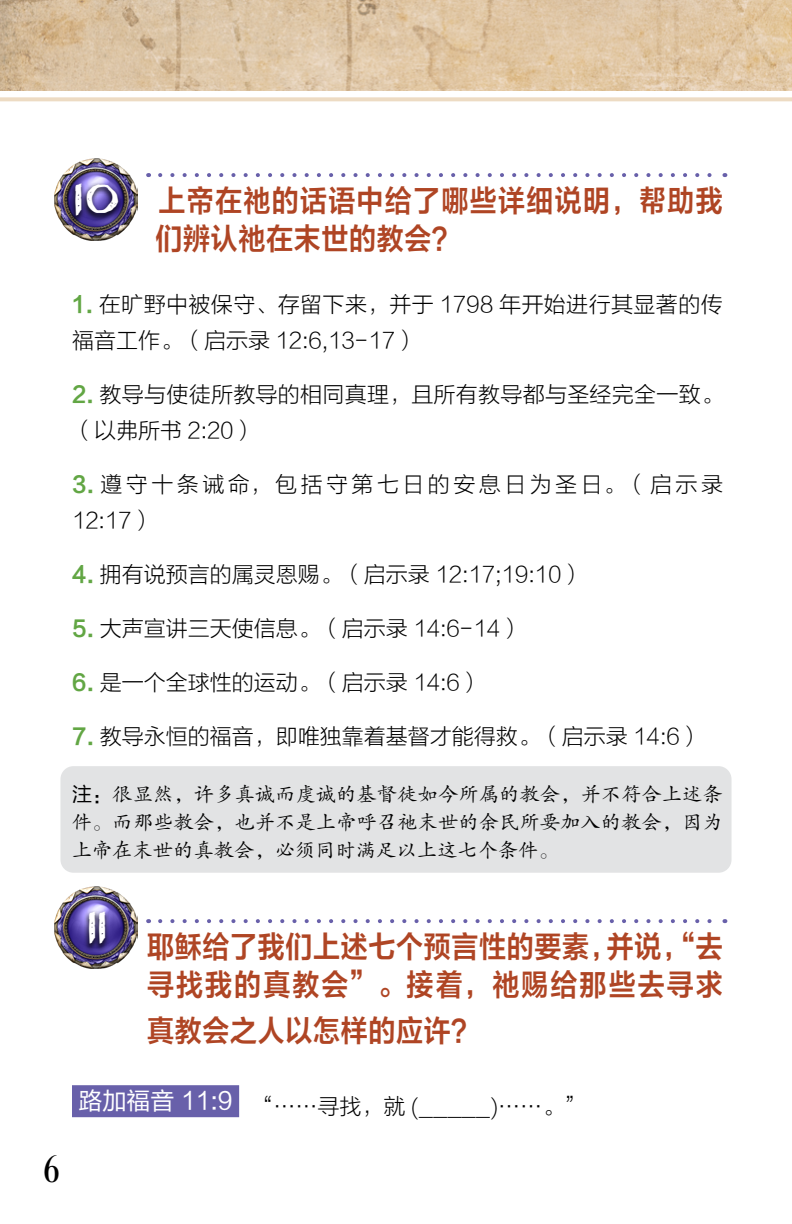
<style>
.page{position:relative;width:792px;height:1224px;background:#fff}
.page>*{position:absolute;margin:0;border:0;box-sizing:border-box;transform-origin:0 0}
.t1{font:40px "Desire Pro";color:#000}
.t2{font:30px/38px "FZLTZCHK GBK1 0";letter-spacing:.025em;color:#af4524;text-align:right;scale:.9 1}
.t3{font:30px/38px "FZLTZCHK GBK1 0";letter-spacing:.05em;color:#af4524;scale:.9 1}
.t4{font:22px/36px "FZLTKHK GBK1 0";color:#000}
.t5{font:22px/36px "FZLTKHK GBK1 0";letter-spacing:.02em;color:#000}
.t6{font:22px/36px "FZLTKHK GBK1 0";letter-spacing:.155em;color:#000}
.t7{font:20px/28px "FZKTK GBK1 0";letter-spacing:.015em;color:#000;text-align:justify}
.s1{font-family:"Carta Marina";font-weight:700;font-size:50px;color:#fff}
.s2{font-family:"FZLTCHK GBK1 0";color:#62a644}
.s3{font-family:"FZLTHK GBK1 0"}
</style>
<div class="page">
<img style="left:0;top:0;width:792px;height:91px">
<svg style="left:0;top:97px;width:792px;height:4px;background:#eedec8"></svg>
<div style="left:72px;top:1085px;width:167px;height:32px;background:#6860aa"></div>
<img style="left:54px;top:159px;width:83px;height:82px">
<div style="left:69px;top:181px;width:54px;height:42px;background:#000;opacity:.75"></div>
<img style="left:54px;top:887px;width:83px;height:82px">
<div style="left:83px;top:909px;width:28px;height:42px;background:#000;opacity:.75"></div>
<svg style="left:160px;top:173px;width:552px;height:4px"></svg>
<svg style="left:160px;top:919px;width:552px;height:4px"></svg>
<div style="left:60px;top:766px;width:672px;height:107px;background:#e2e3e4;border-radius:13px"></div>
<h2 class="t3" style="left:155px;top:182px;width:632px;text-indent:-82px"><span class="s1">10</span> 上帝在祂的话语中给了哪些详细说明，帮助我们辨认祂在末世的教会？</h2>
<p class="t5" style="left:72px;top:287px;width:652px"><span class="s2">1.</span> 在旷野中被保守、存留下来，并于 1798 年开始进行其显著的传福音工作。（启示录 12:6,13-17）</p>
<p class="t4" style="left:72px;top:377px;width:652px"><span class="s2">2.</span> 教导与使徒所教导的相同真理，且所有教导都与圣经完全一致。（以弗所书 2:20）</p>
<p class="t6" style="left:72px;top:467px;width:653px"><span class="s2">3.</span> 遵守十条诫命，包括守第七日的安息日为圣日。（启示录<br>12:17）</p>
<p class="t4" style="left:72px;top:557px;width:513px"><span class="s2">4.</span> 拥有说预言的属灵恩赐。（启示录 12:17;19:10）</p>
<p class="t4" style="left:72px;top:611px;width:452px"><span class="s2">5.</span> 大声宣讲三天使信息。（启示录 14:6-14）</p>
<p class="t4" style="left:72px;top:665px;width:411px"><span class="s2">6.</span> 是一个全球性的运动。（启示录 14:6）</p>
<p class="t4" style="left:72px;top:719px;width:631px"><span class="s2">7.</span> 教导永恒的福音，即唯独靠着基督才能得救。（启示录 14:6）</p>
<p class="t7" style="left:72px;top:781px;width:652px"><span class="s3">注：</span>很显然，许多真诚而虔诚的基督徒如今所属的教会，并不符合上述条件。而那些教会，也并不是上帝呼召祂末世的余民所要加入的教会，因为上帝在末世的真教会，必须同时满足以上这七个条件。</p>
<h1 class="t1" style="left:44px;top:1145px;width:17px">6</h1>
<h2 class="t2" style="left:87px;top:928px;width:708px"><sup>11</sup> 耶稣给了我们上述七个预言性的要素，并说，“去寻找我的真教会”。接着，祂赐给那些去寻求</h2>
<h2 class="t2" style="left:147px;top:1012px;width:370px">真教会之人以怎样的应许？</h2>
<p class="t4" style="left:79px;top:1089px;width:509px"><sup>路加福音</sup> <sup>11:9</sup> “……寻找，就 (_____)……。”</p>
</div>
